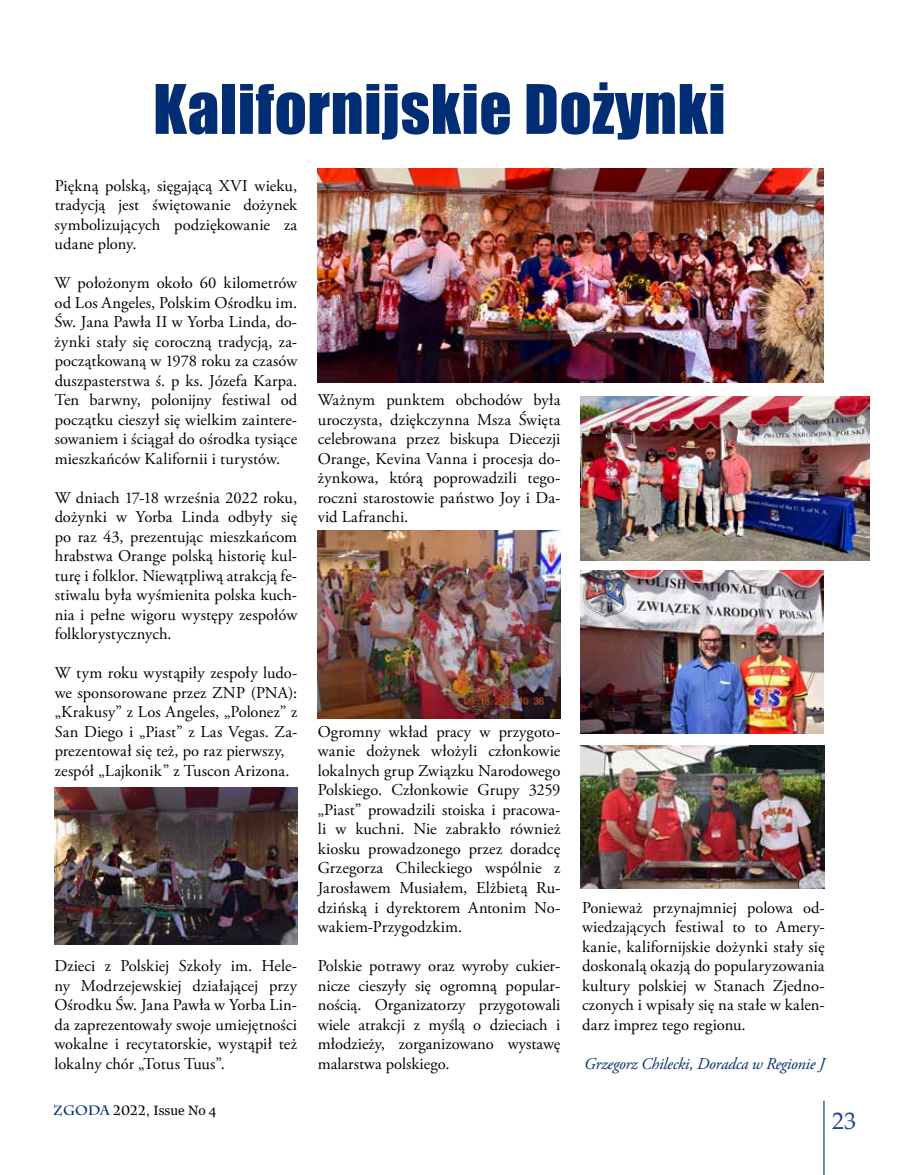
<style>
.page{position:relative;width:905px;height:1175px;background:#fff}
.page>*{position:absolute;margin:0;border:0;box-sizing:border-box;transform-origin:0 0}
.t1{font:63px "Impact";letter-spacing:.01em;color:#002d73}
.t2{font:24px "Palatino Linotype";color:#25408f}
.t3{font:16.5px/19.5px "Adobe Garamond Pro";letter-spacing:.005em;color:#000;text-align:justify}
.t4{font:italic 16.5px "Adobe Garamond Pro";letter-spacing:-.015em;color:#002d73}
.t5{font:13.5px "Georgia";color:#000}
.s1{font-family:"Charlemagne Std";font-weight:700;color:#002d73}
.s2{font-family:"Charlemagne Std";font-weight:700}
</style>
<div class="page">
<hr style="left:823px;top:1100px;width:1px;height:74px;background:#002d73">
<img style="left:55px;top:787px;width:242px;height:157px">
<img style="left:317px;top:169px;width:507px;height:213px">
<img style="left:318px;top:530px;width:242px;height:188px">
<img style="left:580px;top:396px;width:289px;height:164px">
<img style="left:580px;top:570px;width:244px;height:164px">
<img style="left:580px;top:745px;width:244px;height:143px">
<h1 class="t1" style="left:153px;top:60px;width:574px">Kalifornijskie Dożynki</h1>
<p class="t3" style="left:55px;top:176px;width:244px">Piękną polską, sięgającą XVI wieku, tradycją jest świętowanie dożynek symbolizujących podziękowanie za udane plony.</p>
<p class="t3" style="left:55px;top:274px;width:244px">W położonym około 60 kilometrów od Los Angeles, Polskim Ośrodku im.<br>Św. Jana Pawła II w Yorba Linda, do&shy;żynki stały się coroczną tradycją, za&shy;początkowaną w 1978 roku za czasów duszpasterstwa ś. p ks. Józefa Karpa.<br>Ten barwny, polonijny festiwal od początku cieszył się wielkim zaintere&shy;sowaniem i ściągał do ośrodka tysiące mieszkańców Kalifornii i turystów.</p>
<p class="t3" style="left:55px;top:488px;width:244px">W dniach 17-18 września 2022 roku, dożynki w Yorba Linda odbyły się po raz 43, prezentując mieszkańcom hrabstwa Orange polską historię kul&shy;turę i folklor. Niewątpliwą atrakcją fe&shy;stiwalu była wyśmienita polska kuch&shy;nia i pełne wigoru występy zespołów folklorystycznych.</p>
<p class="t3" style="left:55px;top:664px;width:244px;text-align:left">W tym roku wystąpiły zespoły ludo&shy;we sponsorowane przez ZNP (PNA): „Krakusy” z Los Angeles, „Polonez” z San Diego i „Piast” z Las Vegas. Za&shy;prezentował się też, po raz pierwszy, zespół „Lajkonik” z Tuscon Arizona.</p>
<p class="t3" style="left:54px;top:956px;width:244px">Dzieci z Polskiej Szkoły im. Hele&shy;ny Modrzejewskiej działającej przy Ośrodku Św. Jana Pawła w Yorba Lin&shy;da zaprezentowały swoje umiejętności wokalne i recytatorskie, wystąpił też lokalny chór „Totus Tuus”.</p>
<p class="t5" style="left:53px;top:1102px;width:165px"><span class="s1">ZGODA</span> <span class="s2">2022,</span> Issue No 4</p>
<p class="t3" style="left:318px;top:391px;width:244px">Ważnym punktem obchodów była uroczysta, dziękczynna Msza Święta celebrowana przez biskupa Diecezji Orange, Kevina Vanna i procesja do&shy;żynkowa, którą poprowadzili tego&shy;roczni starostowie państwo Joy i Da&shy;vid Lafranchi.</p>
<p class="t3" style="left:318px;top:722px;width:244px">Ogromny wkład pracy w przygoto&shy;wanie dożynek włożyli członkowie lokalnych grup Związku Narodowego Polskiego. Członkowie Grupy 3259 „Piast” prowadzili stoiska i pracowa&shy;li w kuchni. Nie zabrakło również kiosku prowadzonego przez doradcę Grzegorza Chileckiego wspólnie z Jarosławem Musiałem, Elżbietą Ru&shy;dzińską i dyrektorem Antonim No&shy;wakiem-Przygodzkim.</p>
<p class="t3" style="left:318px;top:956px;width:244px">Polskie potrawy oraz wyroby cukier&shy;nicze cieszyły się ogromną popular&shy;nością. Organizatorzy przygotowali wiele atrakcji z myślą o dzieciach i młodzieży, zorganizowano wystawę malarstwa polskiego.</p>
<p class="t3" style="left:582px;top:898px;width:244px">Ponieważ przynajmniej polowa od&shy;wiedzających festiwal to to Amery&shy;kanie, kalifornijskie dożynki stały się doskonalą okazją do popularyzowania kultury polskiej w Stanach Zjedno&shy;czonych i wpisały się na stałe w kalen&shy;darz imprez tego regionu.</p>
<p class="t4" style="left:584px;top:1053px;width:242px">Grzegorz Chilecki, Doradca w Regionie J</p>
<h2 class="t2" style="left:832px;top:1103px;width:25px">23</h2>
</div>
